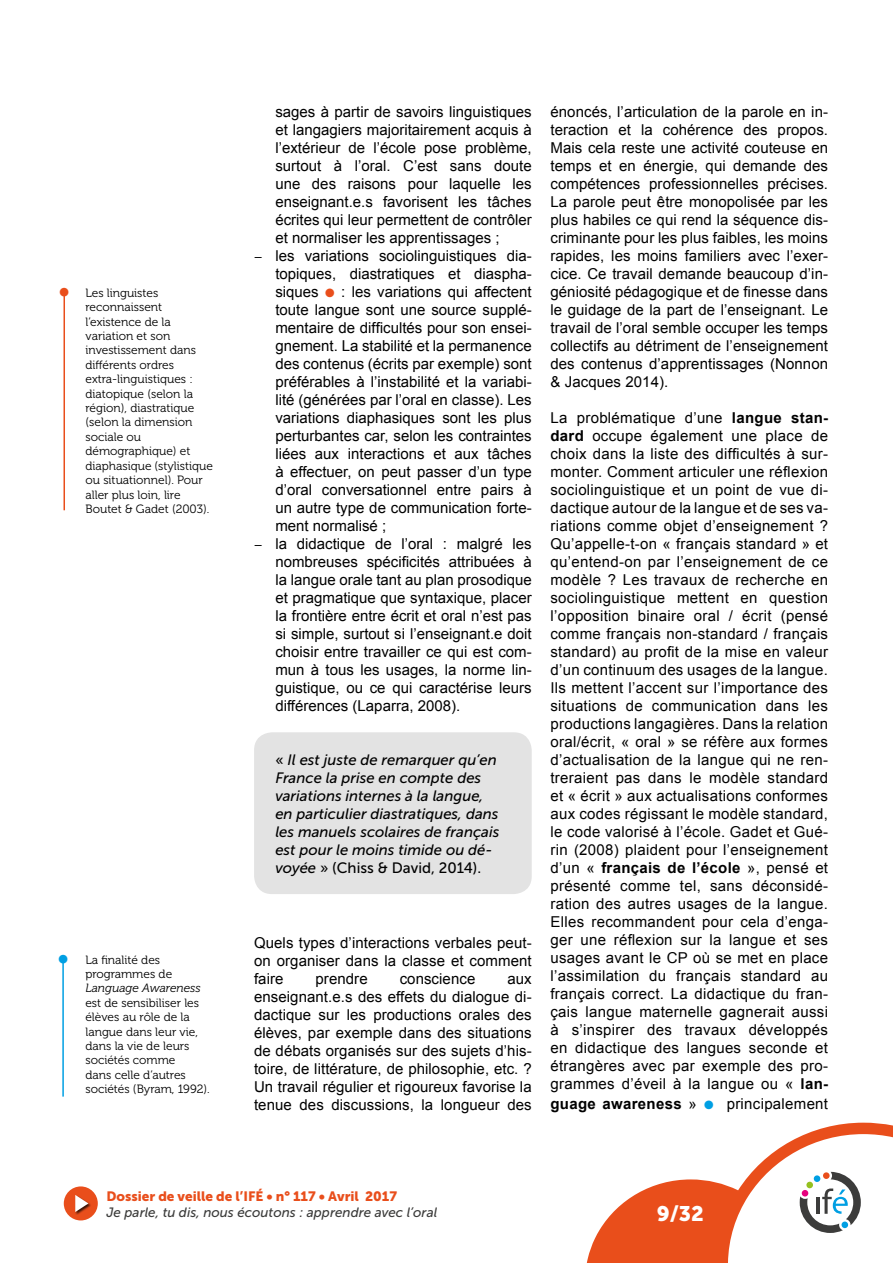
<style>
.page{position:relative;width:893px;height:1263px;background:#fff}
.page>*{position:absolute;margin:0;border:0;box-sizing:border-box;transform-origin:0 0}
.t1{font:21px "Museo Sans 900";color:#fff}
.Corps{font:15px/18px "Arial";letter-spacing:.005em;color:#000;text-align:justify}
.t2{font:italic 15px/18px "Museo Sans 500";color:#000}
.t3{font:italic 13.5px "Museo Sans 500";color:#3c3c3b}
.t4{font:13.5px "Museo Sans 900";color:#e94e1b}
.t5{font:12px/14.4px "Museo 300";color:#000}
.s1{font-style:italic}
.s2{color:#e94e1b}
.s3{font-style:normal}
.s4{font-weight:700}
.s5{color:#009fe3}
</style>
<div class="page">
<div style="left:64px;top:1186px;width:34px;height:34px;background:#e94e1b;border-radius:50%"></div>
<div style="left:75px;top:1194px;width:17px;height:21px;background:#000;opacity:.75"></div>
<svg style="left:75px;top:1195px;width:13px;height:17px"></svg>
<svg style="left:587px;top:1123px;width:306px;height:140px"></svg>
<div style="left:806px;top:1181px;width:7px;height:7px;background:#95c11f;border-radius:50%"></div>
<div style="left:814px;top:1175px;width:6px;height:7px;background:#009fe3;border-radius:50%"></div>
<div style="left:823px;top:1172px;width:7px;height:7px;background:#e94e1b;border-radius:50%"></div>
<div style="left:841px;top:1221px;width:7px;height:7px;background:#009fe3;border-radius:50%"></div>
<div style="left:801px;top:1190px;width:7px;height:7px;background:#e6007d;border-radius:50%"></div>
<div style="left:254px;top:732px;width:278px;height:162px;background:#e3e3e3;border-radius:18px"></div>
<hr style="left:64px;top:296px;width:1px;height:214px;background:#e94e1b">
<hr style="left:62px;top:962px;width:2px;height:134px;background:#009fe3">
<p class="t5" style="left:86px;top:286px;width:129px">Les linguistes reconnaissent l’existence de la variation et son investissement dans différents ordres extra-linguistiques : diatopique (selon la région), diastratique (selon la dimension sociale ou démographique) et diaphasique (stylistique ou situationnel). Pour aller plus loin, lire<br>Boutet &amp; Gadet (2003).</p>
<p class="t5" style="left:85px;top:952px;width:126px">La finalité des programmes de<br><span class="s1">Language Awareness </span>est de sensibiliser les élèves au rôle de la langue dans leur vie, dans la vie de leurs sociétés comme<br>dans celle d’autres sociétés (Byram, 1992).</p>
<p class="Corps" style="left:275px;top:103px;width:258px">sages à partir de savoirs linguistiques et langagiers majoritairement acquis à l’extérieur de l’école pose problème, surtout à l’oral. C’est sans doute une des raisons pour laquelle les enseignant.e.s favorisent les tâches écrites qui leur permettent de contrôler et normaliser les apprentissages ;</p>
<p class="Corps" style="left:275px;top:247px;width:258px;text-indent:-21px">− les variations sociolinguistiques dia&shy;topiques, diastratiques et diaspha&shy;siques <span class="s2">●</span> : les variations qui affectent toute langue sont une source supplé&shy;mentaire de difficultés pour son ensei&shy;gnement. La stabilité et la permanence des contenus (écrits par exemple) sont préférables à l’instabilité et la variabi&shy;lité (générées par l’oral en classe). Les variations diaphasiques sont les plus perturbantes car, selon les contraintes liées aux interactions et aux tâches à effectuer, on peut passer d’un type d’oral conversationnel entre pairs à un autre type de communication forte&shy;ment normalisé ;</p>
<p class="Corps" style="left:275px;top:535px;width:258px;text-indent:-21px">− la didactique de l’oral : malgré les nombreuses spécificités attribuées à la langue orale tant au plan prosodique et pragmatique que syntaxique, placer la frontière entre écrit et oral n’est pas si simple, surtout si l’enseignant.e doit choisir entre travailler ce qui est com&shy;mun à tous les usages, la norme lin&shy;guistique, ou ce qui caractérise leurs différences (Laparra, 2008).</p>
<p class="t2" style="left:275px;top:751px;width:226px"><span class="s3">«</span> Il est juste de remarquer qu’en<br>France la prise en compte des variations internes à la langue, en particulier diastratiques, dans les manuels scolaires de français est pour le moins timide ou dé&shy;voyée <span class="s3">» (Chiss &amp; David, 2014).</span></p>
<p class="Corps" style="left:254px;top:934px;width:279px">Quels types d’interactions verbales peut&shy;on organiser dans la classe et comment faire</p>
<p class="Corps" style="left:316px;top:970px;width:54px">prendre</p>
<p class="Corps" style="left:400px;top:970px;width:77px">conscience</p>
<p class="Corps" style="left:254px;top:970px;width:279px;text-indent:253px">aux enseignant.e.s des effets du dialogue di&shy;dactique sur les productions orales des élèves, par exemple dans des situations de débats organisés sur des sujets d’his&shy;toire, de littérature, de philosophie, etc. ?<br>Un travail régulier et rigoureux favorise la tenue des discussions, la longueur des</p>
<p class="Corps" style="left:550px;top:103px;width:279px">énoncés, l’articulation de la parole en in&shy;teraction et la cohérence des propos.<br>Mais cela reste une activité couteuse en temps et en énergie, qui demande des compétences professionnelles précises.<br>La parole peut être monopolisée par les plus habiles ce qui rend la séquence dis&shy;criminante pour les plus faibles, les moins rapides, les moins familiers avec l’exer&shy;cice. Ce travail demande beaucoup d’in&shy;géniosité pédagogique et de finesse dans le guidage de la part de l’enseignant. Le travail de l’oral semble occuper les temps collectifs au détriment de l’enseignement des contenus d’apprentissages (Nonnon &amp; Jacques 2014).</p>
<p class="Corps" style="left:550px;top:409px;width:279px">La problématique d’une <span class="s4">langue stan&shy;dard</span> occupe également une place de choix dans la liste des difficultés à sur&shy;monter. Comment articuler une réflexion sociolinguistique et un point de vue di&shy;dactique autour de la langue et de ses va&shy;riations comme objet d’enseignement ?<br>Qu’appelle-t-on « français standard » et qu’entend-on par l’enseignement de ce modèle ? Les travaux de recherche en sociolinguistique mettent en question l’opposition binaire oral / écrit (pensé comme français non-standard / français standard) au profit de la mise en valeur d’un continuum des usages de la langue.<br>Ils mettent l’accent sur l’importance des situations de communication dans les productions langagières. Dans la relation oral/écrit, « oral » se réfère aux formes d’actualisation de la langue qui ne ren&shy;treraient pas dans le modèle standard et « écrit » aux actualisations conformes aux codes régissant le modèle standard, le code valorisé à l’école. Gadet et Gué&shy;rin (2008) plaident pour l’enseignement d’un « <span class="s4">français de l’école</span> », pensé et présenté comme tel, sans déconsidé&shy;ration des autres usages de la langue.<br>Elles recommandent pour cela d’enga&shy;ger une réflexion sur la langue et ses usages avant le CP où se met en place l’assimilation du français standard au français correct. La didactique du fran&shy;çais langue maternelle gagnerait aussi à s’inspirer des travaux développés en didactique des langues seconde et étrangères avec par exemple des pro&shy;grammes d’éveil à la langue ou « <span class="s4">lan-</span></p>
<p class="Corps" style="left:550px;top:1095px;width:279px"><span class="s4">guage awareness</span> » <span class="s5">●</span> principalement</p>
<p class="t4" style="left:106px;top:1188px;width:292px">Dossier de veille de l’IFÉ • n° 117 • Avril 2017</p>
<p class="t3" style="left:106px;top:1205px;width:332px">Je parle, tu dis, nous écoutons : apprendre avec l’oral</p>
<h1 class="t1" style="left:657px;top:1202px;width:49px">9/32</h1>
</div>
